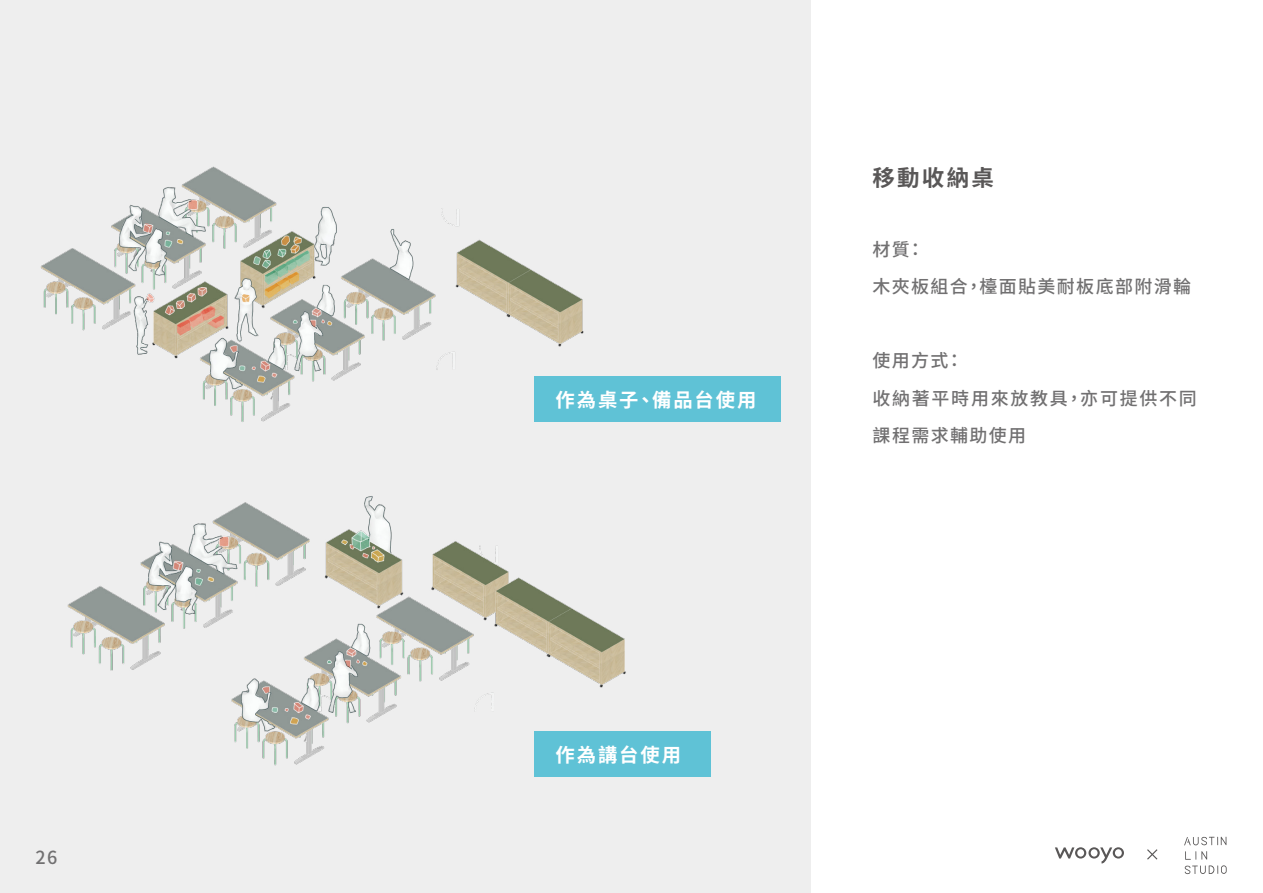
<style>
.page{position:relative;width:1263px;height:893px;background:#fff}
.page>*{position:absolute;margin:0;border:0;box-sizing:border-box;transform-origin:0 0}
.t1{font:700 22.5px "Noto Sans CJ Ktc";letter-spacing:.1em;color:#595757}
.t2{font:700 19.35px "Noto Sans CJ Ktc";letter-spacing:.1em;color:#fff}
.t3{font:500 18px/37.2px "Noto Sans CJ Ktc";letter-spacing:.095em;color:#717071}
.t4{font:500 18px/37.2px "Noto Sans CJ Ktc";letter-spacing:.075em;color:#717071}
</style>
<div class="page">
<div style="left:0;top:0;width:810px;height:893px;background:#eee"></div>
<div style="left:534px;top:731px;width:176px;height:46px;background:#5fc2d6"></div>
<div style="left:534px;top:377px;width:247px;height:45px;background:#5fc2d6"></div>
<img style="left:41px;top:166px;width:601px;height:256px">
<img style="left:67px;top:496px;width:559px;height:270px">
<svg style="left:1055px;top:847px;width:69px;height:16px"></svg>
<svg style="left:1184px;top:837px;width:43px;height:37px"></svg>
<svg style="left:1147px;top:849px;width:10px;height:11px"></svg>
<p class="t4" style="left:35px;top:839px;width:23px">26</p>
<p class="t2" style="left:555px;top:389px;width:202px">作為桌子、備品台使用</p>
<p class="t1" style="left:872px;top:165px;width:123px">移動收納桌</p>
<p class="t4" style="left:872px;top:231px;width:320px">材質：<br>木夾板組合，檯面貼美耐板底部附滑輪</p>
<p class="t3" style="left:872px;top:343px;width:326px">使用方式：<br>收納著平時用來放教具，亦可提供不同課程需求輔助使用</p>
<p class="t2" style="left:555px;top:744px;width:127px">作為講台使用</p>
</div>
